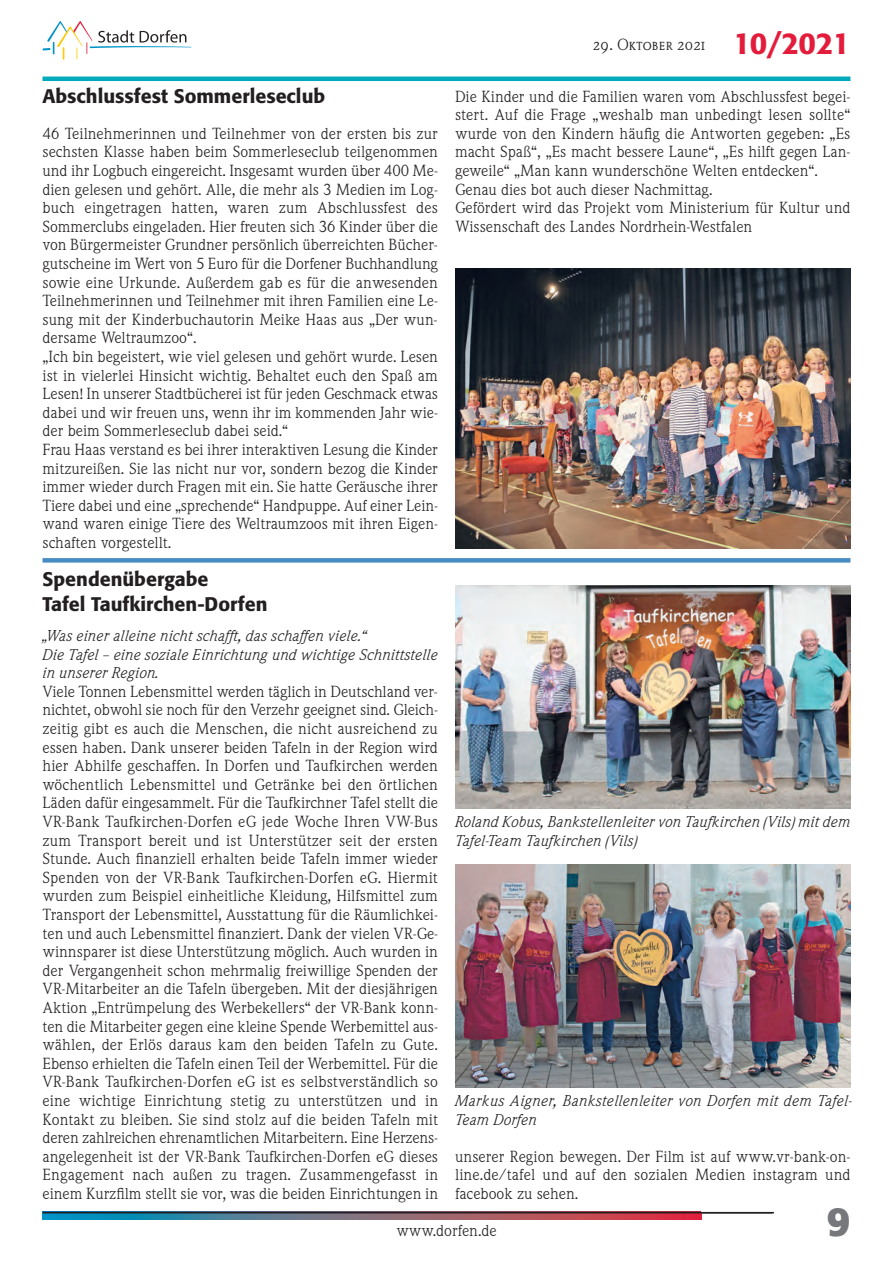
<style>
.page{position:relative;width:893px;height:1263px;background:#fff}
.page>*{position:absolute;margin:0;border:0;box-sizing:border-box;transform-origin:0 0}
.t1{font:700 40.5px "Formata";color:#76787b}
.t2{font:500 19.5px/24.9px "Formata";color:#231f20}
.t3{font:15px/18.6px "Weidemann SB";color:#231f20;text-align:justify}
.t4{font:italic 15px/18.6px "Weidemann SB";color:#231f20}
.t5{font:15px "Weidemann SB Caps";color:#231f20}
.s1{font-family:"Formata";font-weight:500;font-size:30px;color:#e41c3b}
</style>
<div class="page">
<svg style="left:43px;top:21px;width:148px;height:39px"></svg>
<hr style="left:43px;top:1212px;width:731px;height:1px;background:#231f20">
<svg style="left:43px;top:1213px;width:658px;height:6px;background:#726477"></svg>
<hr style="left:43px;top:77px;width:807px;height:4px;background:#00aabc">
<div style="left:43px;top:558px;width:807px;height:5px;background:#478dc4"></div>
<img style="left:455px;top:585px;width:395px;height:223px">
<img style="left:455px;top:864px;width:395px;height:223px">
<img style="left:455px;top:269px;width:395px;height:279px">
<h2 class="t2" style="left:43px;top:86px;width:284px">Abschlussfest Sommerleseclub</h2>
<p class="t3" style="left:43px;top:124px;width:397px;text-align:left">46 Teilnehmerinnen und Teilnehmer von der ersten bis zur sechsten Klasse haben beim Sommerleseclub teilgenommen und ihr Logbuch eingereicht. Insgesamt wurden über 400 Me&shy;dien gelesen und gehört. Alle, die mehr als 3 Medien im Log&shy;buch eingetragen hatten, waren zum Abschlussfest des Sommerclubs eingeladen. Hier freuten sich 36 Kinder über die von Bürgermeister Grundner persönlich überreichten Bücher&shy;gutscheine im Wert von 5 Euro für die Dorfener Buchhandlung sowie eine Urkunde. Außerdem gab es für die anwesenden Teilnehmerinnen und Teilnehmer mit ihren Familien eine Le&shy;sung mit der Kinderbuchautorin Meike Haas aus „Der wun&shy;dersame Weltraumzoo“.<br>„Ich bin begeistert, wie viel gelesen und gehört wurde. Lesen ist in vielerlei Hinsicht wichtig. Behaltet euch den Spaß am Lesen! In unserer Stadtbücherei ist für jeden Geschmack etwas dabei und wir freuen uns, wenn ihr im kommenden Jahr wie&shy;der beim Sommerleseclub dabei seid.“<br>Frau Haas verstand es bei ihrer interaktiven Lesung die Kinder mitzureißen. Sie las nicht nur vor, sondern bezog die Kinder immer wieder durch Fragen mit ein. Sie hatte Geräusche ihrer Tiere dabei und eine „sprechende“ Handpuppe. Auf einer Lein&shy;wand waren einige Tiere des Weltraumzoos mit ihren Eigen&shy;schaften vorgestellt.</p>
<h2 class="t2" style="left:43px;top:569px;width:227px">Spendenübergabe<br>Tafel Taufkirchen-Dorfen</h2>
<p class="t4" style="left:43px;top:626px;width:397px">„Was einer alleine nicht schafft, das schaffen viele.“<br>Die Tafel – eine soziale Einrichtung und wichtige Schnittstelle in unserer Region.</p>
<p class="t3" style="left:43px;top:682px;width:397px">Viele Tonnen Lebensmittel werden täglich in Deutschland ver&shy;nichtet, obwohl sie noch für den Verzehr geeignet sind. Gleich&shy;zeitig gibt es auch die Menschen, die nicht ausreichend zu essen haben. Dank unserer beiden Tafeln in der Region wird hier Abhilfe geschaffen. In Dorfen und Taufkirchen werden wöchentlich Lebensmittel und Getränke bei den örtlichen Läden dafür eingesammelt. Für die Taufkirchner Tafel stellt die VR-Bank Taufkirchen-Dorfen eG jede Woche Ihren VW-Bus zum Transport bereit und ist Unterstützer seit der ersten Stunde. Auch finanziell erhalten beide Tafeln immer wieder Spenden von der VR-Bank Taufkirchen-Dorfen eG. Hiermit wurden zum Beispiel einheitliche Kleidung, Hilfsmittel zum Transport der Lebensmittel, Ausstattung für die Räumlichkei&shy;ten und auch Lebensmittel finanziert. Dank der vielen VR-Ge&shy;winnsparer ist diese Unterstützung möglich. Auch wurden in der Vergangenheit schon mehrmalig freiwillige Spenden der VR-Mitarbeiter an die Tafeln übergeben. Mit der diesjährigen Aktion „Entrümpelung des Werbekellers“ der VR-Bank konn&shy;ten die Mitarbeiter gegen eine kleine Spende Werbemittel aus&shy;wählen, der Erlös daraus kam den beiden Tafeln zu Gute.<br>Ebenso erhielten die Tafeln einen Teil der Werbemittel. Für die VR-Bank Taufkirchen-Dorfen eG ist es selbstverständlich so eine wichtige Einrichtung stetig zu unterstützen und in Kontakt zu bleiben. Sie sind stolz auf die beiden Tafeln mit deren zahlreichen ehrenamtlichen Mitarbeitern. Eine Herzens&shy;angelegenheit ist der VR-Bank Taufkirchen-Dorfen eG dieses Engagement nach außen zu tragen. Zusammengefasst in einem Kurzfilm stellt sie vor, was die beiden Einrichtungen in</p>
<p class="t5" style="left:593px;top:36px;width:259px">29. Oktober 2021 <span class="s1">10/2021</span></p>
<p class="t3" style="left:455px;top:87px;width:397px;text-align:left">Die Kinder und die Familien waren vom Abschlussfest begei&shy;stert. Auf die Frage „weshalb man unbedingt lesen sollte“ wurde von den Kindern häufig die Antworten gegeben: „Es macht Spaß“, „Es macht bessere Laune“, „Es hilft gegen Lan&shy;geweile“ „Man kann wunderschöne Welten entdecken“.<br>Genau dies bot auch dieser Nachmittag.<br>Gefördert wird das Projekt vom Ministerium für Kultur und Wissenschaft des Landes Nordrhein-Westfalen</p>
<p class="t4" style="left:455px;top:812px;width:397px">Roland Kobus, Bankstellenleiter von Taufkirchen (Vils) mit dem<br>Tafel-Team Taufkirchen (Vils)</p>
<p class="t4" style="left:455px;top:1091px;width:399px">Markus Aigner, Bankstellenleiter von Dorfen mit dem Tafel-<br>Team Dorfen</p>
<p class="t3" style="left:455px;top:1147px;width:397px">unserer Region bewegen. Der Film ist auf www.vr-bank-on&shy;line.de/tafel und auf den sozialen Medien instagram und facebook zu sehen.</p>
<p class="t3" style="left:396px;top:1222px;width:102px">www.dorfen.de</p>
<h1 class="t1" style="left:827px;top:1204px;width:25px">9</h1>
</div>
